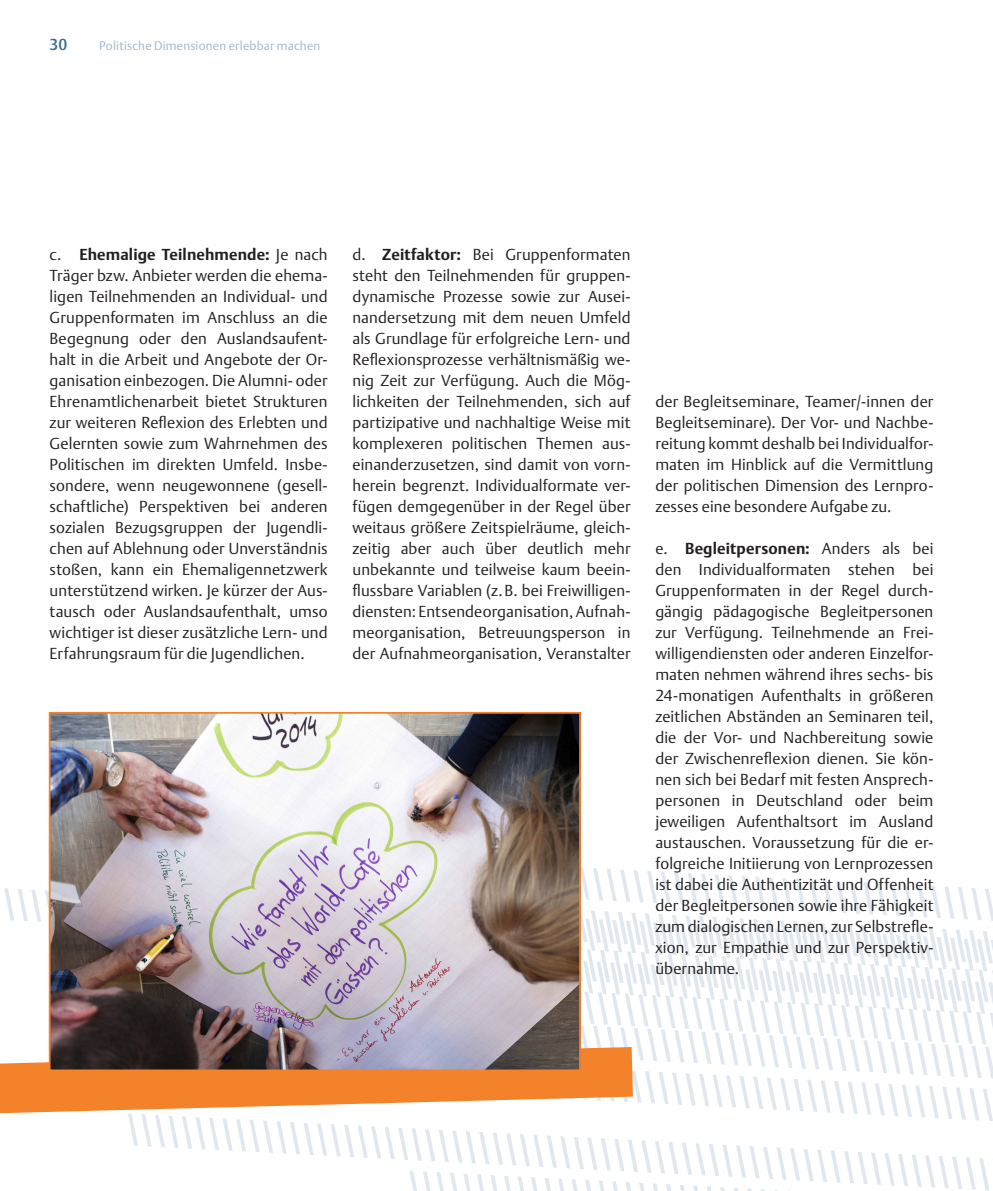
<style>
.page{position:relative;width:993px;height:1191px;background:#fff}
.page>*{position:absolute;margin:0;border:0;box-sizing:border-box;transform-origin:0 0}
.t1{font:300 15.75px/21px "DTL Argo T";letter-spacing:.005em;color:#231f20;text-align:justify}
.t2{font:500 15.75px "DTL Argo T";color:#386e8f}
.t3{font:300 12.25px "DTL Argo T";letter-spacing:.015em;color:#a1b8cd}
.s1{font-weight:700}
</style>
<div class="page">
<svg style="left:580px;top:846px;width:382px;height:42px"></svg>
<svg style="left:580px;top:991px;width:412px;height:15px"></svg>
<svg style="left:4px;top:888px;width:988px;height:103px"></svg>
<svg style="left:637px;top:1097px;width:354px;height:16px"></svg>
<svg style="left:580px;top:1006px;width:412px;height:91px"></svg>
<svg style="left:128px;top:1113px;width:864px;height:78px"></svg>
<svg style="left:0;top:1047px;width:632px;height:66px"></svg>
<img style="left:52px;top:715px;width:525px;height:353px">
<div style="left:49px;top:712px;width:531px;height:359px;border:2px solid #f4822b"></div>
<p class="t2" style="left:50px;top:35px;width:19px">30</p>
<p class="t3" style="left:99px;top:39px;width:222px">Politische Dimensionen erlebbar machen</p>
<p class="t1" style="left:50px;top:244px;width:279px">c. <span class="s1">Ehemalige Teilnehmende:</span> Je nach Träger bzw. Anbieter werden die ehema&shy;ligen Teilnehmenden an Individual- und Gruppenformaten im Anschluss an die Begegnung oder den Auslandsaufent&shy;halt in die Arbeit und Angebote der Or&shy;ganisation einbezogen. Die Alumni- oder Ehrenamtlichenarbeit bietet Strukturen zur weiteren Reflexion des Erlebten und Gelernten sowie zum Wahrnehmen des Politischen im direkten Umfeld. Insbe&shy;sondere, wenn neugewonnene (gesell&shy;schaftliche) Perspektiven bei anderen sozialen Bezugsgruppen der Jugendli&shy;chen auf Ablehnung oder Unverständnis stoßen, kann ein Ehemaligennetzwerk unterstützend wirken. Je kürzer der Aus&shy;tausch oder Auslandsaufenthalt, umso wichtiger ist dieser zusätzliche Lern- und Erfahrungsraum für die Jugendlichen.</p>
<p class="t1" style="left:352px;top:244px;width:279px">d. <span class="s1">Zeitfaktor:</span> Bei Gruppenformaten steht den Teilnehmenden für gruppen&shy;dynamische Prozesse sowie zur Ausei&shy;nandersetzung mit dem neuen Umfeld als Grundlage für erfolgreiche Lern- und Reflexionsprozesse verhältnismäßig we&shy;nig Zeit zur Verfügung. Auch die Mög&shy;lichkeiten der Teilnehmenden, sich auf partizipative und nachhaltige Weise mit komplexeren politischen Themen aus&shy;einanderzusetzen, sind damit von vorn&shy;herein begrenzt. Individualformate ver&shy;fügen demgegenüber in der Regel über weitaus größere Zeitspielräume, gleich&shy;zeitig aber auch über deutlich mehr unbekannte und teilweise kaum beein&shy;flussbare Variablen (z.B. bei Freiwilligen&shy;diensten: Entsendeorganisation, Aufnah&shy;meorganisation, Betreuungsperson in der Aufnahmeorganisation, Veranstalter</p>
<p class="t1" style="left:655px;top:391px;width:279px">der Begleitseminare, Teamer/-innen der Begleitseminare). Der Vor- und Nachbe&shy;reitung kommt deshalb bei Individualfor&shy;maten im Hinblick auf die Vermittlung der politischen Dimension des Lernpro&shy;zesses eine besondere Aufgabe zu.</p>
<p class="t1" style="left:655px;top:538px;width:279px">e. <span class="s1">Begleitpersonen:</span> Anders als bei den Individualformaten stehen bei Gruppenformaten in der Regel durch&shy;gängig pädagogische Begleitpersonen zur Verfügung. Teilnehmende an Frei&shy;willigendiensten oder anderen Einzelfor&shy;maten nehmen während ihres sechs- bis 24-monatigen Aufenthalts in größeren zeitlichen Abständen an Seminaren teil, die der Vor- und Nachbereitung sowie der Zwischenreflexion dienen. Sie kön&shy;nen sich bei Bedarf mit festen Ansprech&shy;personen in Deutschland oder beim jeweiligen Aufenthaltsort im Ausland austauschen. Voraussetzung für die er&shy;folgreiche Initiierung von Lernprozessen ist dabei die Authentizität und Offenheit der Begleitpersonen sowie ihre Fähigkeit zum dialogischen Lernen, zur Selbstrefle&shy;xion, zur Empathie und zur Perspektiv&shy;übernahme.</p>
</div>
